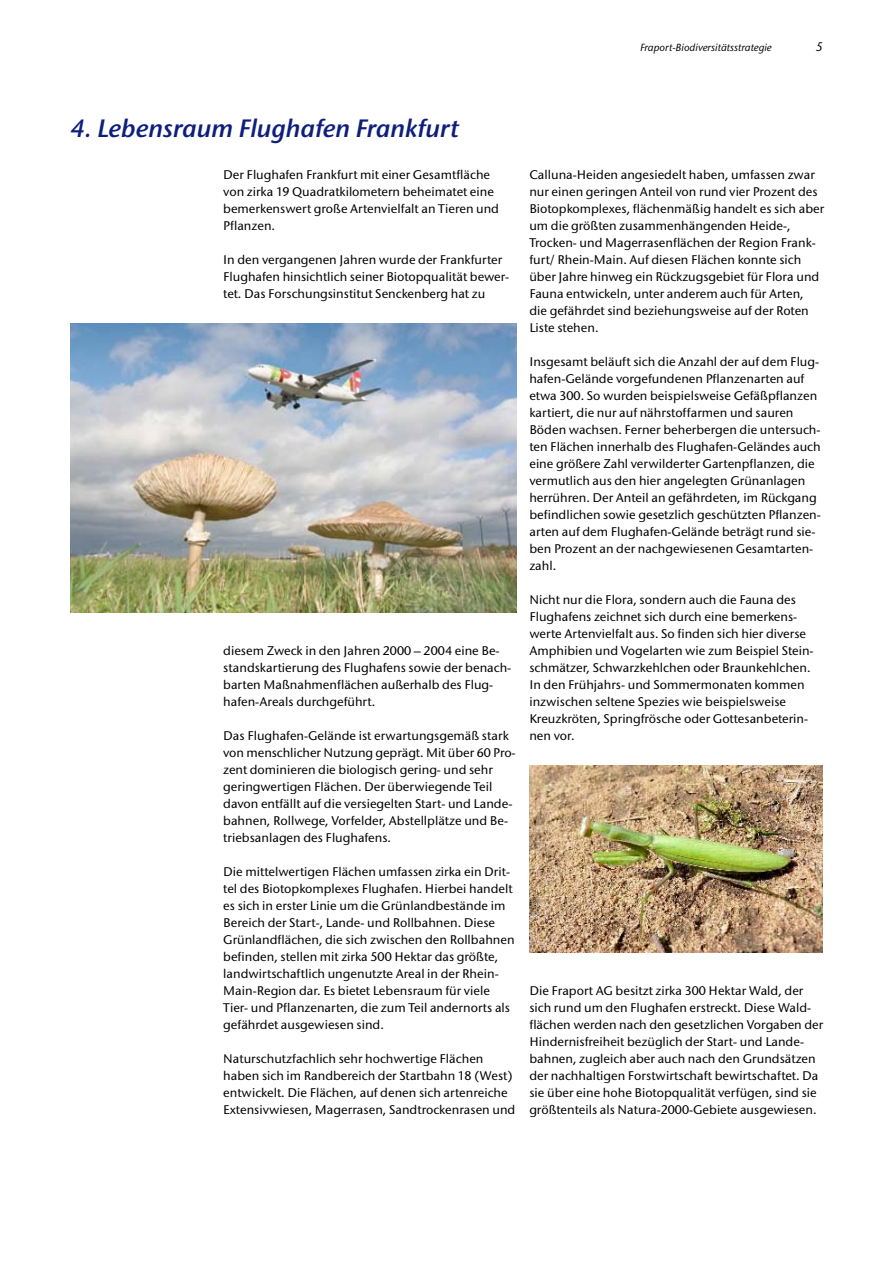
<style>
.page{position:relative;width:893px;height:1263px;background:#fff}
.page>*{position:absolute;margin:0;border:0;box-sizing:border-box;transform-origin:0 0}
.t1{font:25.5px "Stone San Itc T Semi Ital";color:#0e1e7d}
.t2{font:500 12.75px/17px "Stone San Itc T";color:#000}
.t3{font:italic 500 12.75px "Stone San Itc T";color:#000}
.t4{font:italic 500 10.5px "Stone San Itc T";color:#000}
</style>
<div class="page">
<img style="left:70px;top:323px;width:447px;height:289px">
<img style="left:529px;top:765px;width:294px;height:187px">
<p class="t4" style="left:640px;top:41px;width:133px">Fraport-Biodiversitätsstrategie</p>
<p class="t3" style="left:816px;top:39px;width:8px">5</p>
<h1 class="t1" style="left:70px;top:113px;width:390px">4. Lebensraum Flughafen Frankfurt</h1>
<p class="t2" style="left:223px;top:166px;width:277px">Der Flughafen Frankfurt mit einer Gesamtfläche von zirka 19 Quadratkilometern beheimatet eine bemerkenswert große Artenvielfalt an Tieren und Pflanzen.</p>
<p class="t2" style="left:223px;top:251px;width:288px">In den vergangenen Jahren wurde der Frankfurter<br>Flughafen hinsichtlich seiner Biotopqualität bewer&shy;tet. Das Forschungsinstitut Senckenberg hat zu</p>
<p class="t2" style="left:223px;top:642px;width:290px">diesem Zweck in den Jahren 2000 – 2004 eine Be&shy;standskartierung des Flughafens sowie der benach&shy;barten Maßnahmenflächen außerhalb des Flug&shy;hafen-Areals durchgeführt.</p>
<p class="t2" style="left:223px;top:727px;width:294px">Das Flughafen-Gelände ist erwartungsgemäß stark von menschlicher Nutzung geprägt. Mit über 60 Pro&shy;zent dominieren die biologisch gering- und sehr geringwertigen Flächen. Der überwiegende Teil davon entfällt auf die versiegelten Start- und Lande&shy;bahnen, Rollwege, Vorfelder, Abstellplätze und Be&shy;triebsanlagen des Flughafens.</p>
<p class="t2" style="left:223px;top:863px;width:293px">Die mittelwertigen Flächen umfassen zirka ein Drit&shy;tel des Biotopkomplexes Flughafen. Hierbei handelt es sich in erster Linie um die Grünlandbestände im Bereich der Start-, Lande- und Rollbahnen. Diese Grünlandflächen, die sich zwischen den Rollbahnen befinden, stellen mit zirka 500 Hektar das größte, landwirtschaftlich ungenutzte Areal in der Rhein-Main-Region dar. Es bietet Lebensraum für viele Tier- und Pflanzenarten, die zum Teil andernorts als gefährdet ausgewiesen sind.</p>
<p class="t2" style="left:223px;top:1050px;width:294px">Naturschutzfachlich sehr hochwertige Flächen haben sich im Randbereich der Startbahn 18 (West) entwickelt. Die Flächen, auf denen sich artenreiche Extensivwiesen, Magerrasen, Sandtrockenrasen und</p>
<p class="t2" style="left:529px;top:166px;width:296px">Calluna-Heiden angesiedelt haben, umfassen zwar nur einen geringen Anteil von rund vier Prozent des Biotopkomplexes, flächenmäßig handelt es sich aber um die größten zusammenhängenden Heide-, Trocken- und Magerrasenflächen der Region Frank&shy;furt/ Rhein-Main. Auf diesen Flächen konnte sich über Jahre hinweg ein Rückzugsgebiet für Flora und Fauna entwickeln, unter anderem auch für Arten, die gefährdet sind beziehungsweise auf der Roten Liste stehen.</p>
<p class="t2" style="left:529px;top:353px;width:293px">Insgesamt beläuft sich die Anzahl der auf dem Flug&shy;hafen-Gelände vorgefundenen Pflanzenarten auf etwa 300. So wurden beispielsweise Gefäßpflanzen kartiert, die nur auf nährstoffarmen und sauren Böden wachsen. Ferner beherbergen die untersuch&shy;ten Flächen innerhalb des Flughafen-Geländes auch eine größere Zahl verwilderter Gartenpflanzen, die vermutlich aus den hier angelegten Grünanlagen herrühren. Der Anteil an gefährdeten, im Rückgang befindlichen sowie gesetzlich geschützten Pflanzen&shy;arten auf dem Flughafen-Gelände beträgt rund sie&shy;ben Prozent an der nachgewiesenen Gesamtarten&shy;zahl.</p>
<p class="t2" style="left:529px;top:591px;width:286px">Nicht nur die Flora, sondern auch die Fauna des Flughafens zeichnet sich durch eine bemerkens&shy;werte Artenvielfalt aus. So finden sich hier diverse Amphibien und Vogelarten wie zum Beispiel Stein&shy;schmätzer, Schwarzkehlchen oder Braunkehlchen.<br>In den Frühjahrs- und Sommermonaten kommen inzwischen seltene Spezies wie beispielsweise Kreuzkröten, Springfrösche oder Gottesanbeterin&shy;nen vor.</p>
<p class="t2" style="left:529px;top:982px;width:295px">Die Fraport AG besitzt zirka 300 Hektar Wald, der sich rund um den Flughafen erstreckt. Diese Wald&shy;flächen werden nach den gesetzlichen Vorgaben der Hindernisfreiheit bezüglich der Start- und Lande&shy;bahnen, zugleich aber auch nach den Grundsätzen der nachhaltigen Forstwirtschaft bewirtschaftet. Da sie über eine hohe Biotopqualität verfügen, sind sie größtenteils als Natura-2000-Gebiete ausgewiesen.</p>
</div>
